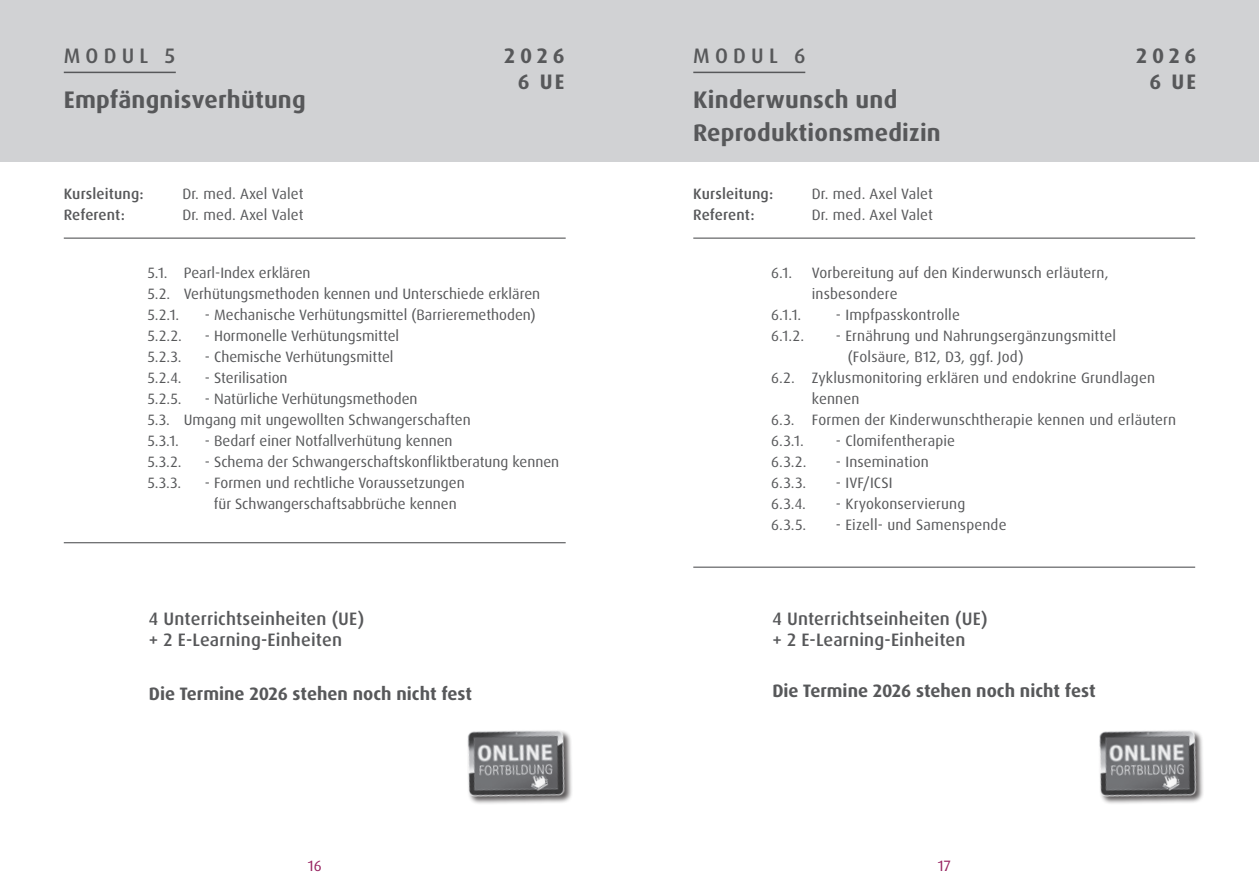
<style>
.page{position:relative;width:1259px;height:893px;background:#fff}
.page>*{position:absolute;margin:0;border:0;box-sizing:border-box;transform-origin:0 0}
.t1{font:700 24px "Dax Pro";letter-spacing:.01em;color:#57585a}
.t2{font:700 21px "Dax Pro";letter-spacing:.22em;color:#57585a}
.t3{font:500 21px "Dax Pro";letter-spacing:.25em;color:#57585a}
.t4{font:500 18px "Dax Pro";letter-spacing:.01em;color:#57585a}
.t5{font:700 18px "Dax Pro";color:#57585a}
.t6{font:15px/21px "Dax Pro";color:#57585a}
.t7{font:500 15px "Dax Pro";letter-spacing:.01em;color:#57585a}
.t8{font:15px "Dax Pro";color:#96215f}
</style>
<div class="page">
<div style="left:629px;top:0;width:630px;height:162px;background:#d1d2d4"></div>
<div style="left:0;top:0;width:629px;height:162px;background:#d1d2d4"></div>
<hr style="left:64px;top:72px;width:112px;height:1px;background:#57585a">
<hr style="left:64px;top:238px;width:502px;height:1px;background:#57585a">
<hr style="left:64px;top:542px;width:502px;height:1px;background:#57585a">
<hr style="left:693px;top:72px;width:112px;height:1px;background:#57585a">
<hr style="left:693px;top:238px;width:502px;height:1px;background:#57585a">
<hr style="left:693px;top:567px;width:502px;height:1px;background:#57585a">
<img style="left:1099px;top:730px;width:104px;height:74px">
<img style="left:467px;top:730px;width:105px;height:74px">
<p class="t3" style="left:64px;top:42px;width:113px">MODUL 5</p>
<p class="t1" style="left:64px;top:84px;width:243px">Empfängnisverhütung</p>
<p class="t7" style="left:64px;top:184px;width:81px">Kursleitung:</p>
<p class="t6" style="left:182px;top:183px;width:123px">Dr. med. Axel Valet</p>
<p class="t7" style="left:64px;top:205px;width:63px">Referent:</p>
<p class="t6" style="left:182px;top:204px;width:123px">Dr. med. Axel Valet</p>
<p class="t2" style="left:504px;top:42px;width:62px">2026</p>
<p class="t2" style="left:518px;top:68px;width:48px">6 UE</p>
<p class="t6" style="left:148px;top:262px;width:164px">5.1. Pearl-Index erklären</p>
<p class="t6" style="left:148px;top:283px;width:394px">5.2. Verhütungsmethoden kennen und Unterschiede erklären</p>
<p class="t6" style="left:148px;top:304px;width:33px">5.2.1.</p>
<p class="t6" style="left:205px;top:304px;width:332px">- Mechanische Verhütungsmittel (Barrieremethoden)</p>
<p class="t6" style="left:148px;top:325px;width:36px">5.2.2.</p>
<p class="t6" style="left:205px;top:325px;width:196px">- Hormonelle Verhütungsmittel</p>
<p class="t6" style="left:148px;top:346px;width:35px">5.2.3.</p>
<p class="t6" style="left:205px;top:346px;width:190px">- Chemische Verhütungsmittel</p>
<p class="t6" style="left:148px;top:367px;width:35px">5.2.4.</p>
<p class="t6" style="left:205px;top:367px;width:84px">- Sterilisation</p>
<p class="t6" style="left:148px;top:388px;width:35px">5.2.5.</p>
<p class="t6" style="left:205px;top:388px;width:214px">- Natürliche Verhütungsmethoden</p>
<p class="t6" style="left:148px;top:409px;width:324px">5.3. Umgang mit ungewollten Schwangerschaften</p>
<p class="t6" style="left:148px;top:430px;width:32px">5.3.1.</p>
<p class="t6" style="left:205px;top:430px;width:249px">- Bedarf einer Notfallverhütung kennen</p>
<p class="t6" style="left:148px;top:451px;width:35px">5.3.2.</p>
<p class="t6" style="left:205px;top:451px;width:356px">- Schema der Schwangerschaftskonfliktberatung kennen</p>
<p class="t6" style="left:148px;top:472px;width:35px">5.3.3.</p>
<p class="t6" style="left:205px;top:472px;width:261px">- Formen und rechtliche Voraussetzungen</p>
<p class="t6" style="left:214px;top:493px;width:244px">für Schwangerschaftsabbrüche kennen</p>
<p class="t4" style="left:149px;top:607px;width:217px">4 Unterrichtseinheiten (UE)</p>
<p class="t4" style="left:149px;top:628px;width:195px">+ 2 E-Learning-Einheiten</p>
<p class="t5" style="left:149px;top:682px;width:325px">Die Termine 2026 stehen noch nicht fest</p>
<p class="t3" style="left:693px;top:42px;width:114px">MODUL 6</p>
<p class="t1" style="left:693px;top:84px;width:206px">Kinderwunsch und</p>
<p class="t1" style="left:693px;top:117px;width:249px">Reproduktionsmedizin</p>
<p class="t7" style="left:693px;top:184px;width:81px">Kursleitung:</p>
<p class="t6" style="left:812px;top:183px;width:123px">Dr. med. Axel Valet</p>
<p class="t7" style="left:693px;top:205px;width:63px">Referent:</p>
<p class="t6" style="left:812px;top:204px;width:123px">Dr. med. Axel Valet</p>
<p class="t2" style="left:1136px;top:42px;width:61px">2026</p>
<p class="t2" style="left:1149px;top:68px;width:48px">6 UE</p>
<p class="t6" style="left:771px;top:262px;width:22px">6.1.</p>
<p class="t6" style="left:812px;top:262px;width:298px">Vorbereitung auf den Kinderwunsch erläutern,</p>
<p class="t6" style="left:812px;top:283px;width:87px">insbesondere</p>
<p class="t6" style="left:771px;top:304px;width:31px">6.1.1.</p>
<p class="t6" style="left:836px;top:304px;width:126px">- Impfpasskontrolle</p>
<p class="t6" style="left:771px;top:325px;width:34px">6.1.2.</p>
<p class="t6" style="left:848px;top:325px;width:270px;text-indent:-12px">- Ernährung und Nahrungsergänzungsmittel (Folsäure, B12, D3, ggf. Jod)</p>
<p class="t6" style="left:771px;top:367px;width:385px">6.2. Zyklusmonitoring erklären und endokrine Grundlagen</p>
<p class="t6" style="left:812px;top:388px;width:49px">kennen</p>
<p class="t6" style="left:771px;top:409px;width:406px">6.3. Formen der Kinderwunschtherapie kennen und erläutern</p>
<p class="t6" style="left:771px;top:430px;width:34px">6.3.1.</p>
<p class="t6" style="left:836px;top:430px;width:121px">- Clomifentherapie</p>
<p class="t6" style="left:771px;top:451px;width:37px">6.3.2.</p>
<p class="t6" style="left:836px;top:451px;width:95px">- Insemination</p>
<p class="t6" style="left:771px;top:472px;width:36px">6.3.3.</p>
<p class="t6" style="left:836px;top:472px;width:58px">- IVF/ICSI</p>
<p class="t6" style="left:771px;top:493px;width:36px">6.3.4.</p>
<p class="t6" style="left:836px;top:493px;width:131px">- Kryokonservierung</p>
<p class="t6" style="left:771px;top:514px;width:36px">6.3.5.</p>
<p class="t6" style="left:836px;top:514px;width:172px">- Eizell- und Samenspende</p>
<p class="t4" style="left:772px;top:607px;width:217px">4 Unterrichtseinheiten (UE)</p>
<p class="t4" style="left:772px;top:628px;width:195px">+ 2 E-Learning-Einheiten</p>
<p class="t5" style="left:772px;top:679px;width:325px">Die Termine 2026 stehen noch nicht fest</p>
<p class="t8" style="left:308px;top:856px;width:15px">16</p>
<p class="t8" style="left:937px;top:856px;width:14px">17</p>
</div>
